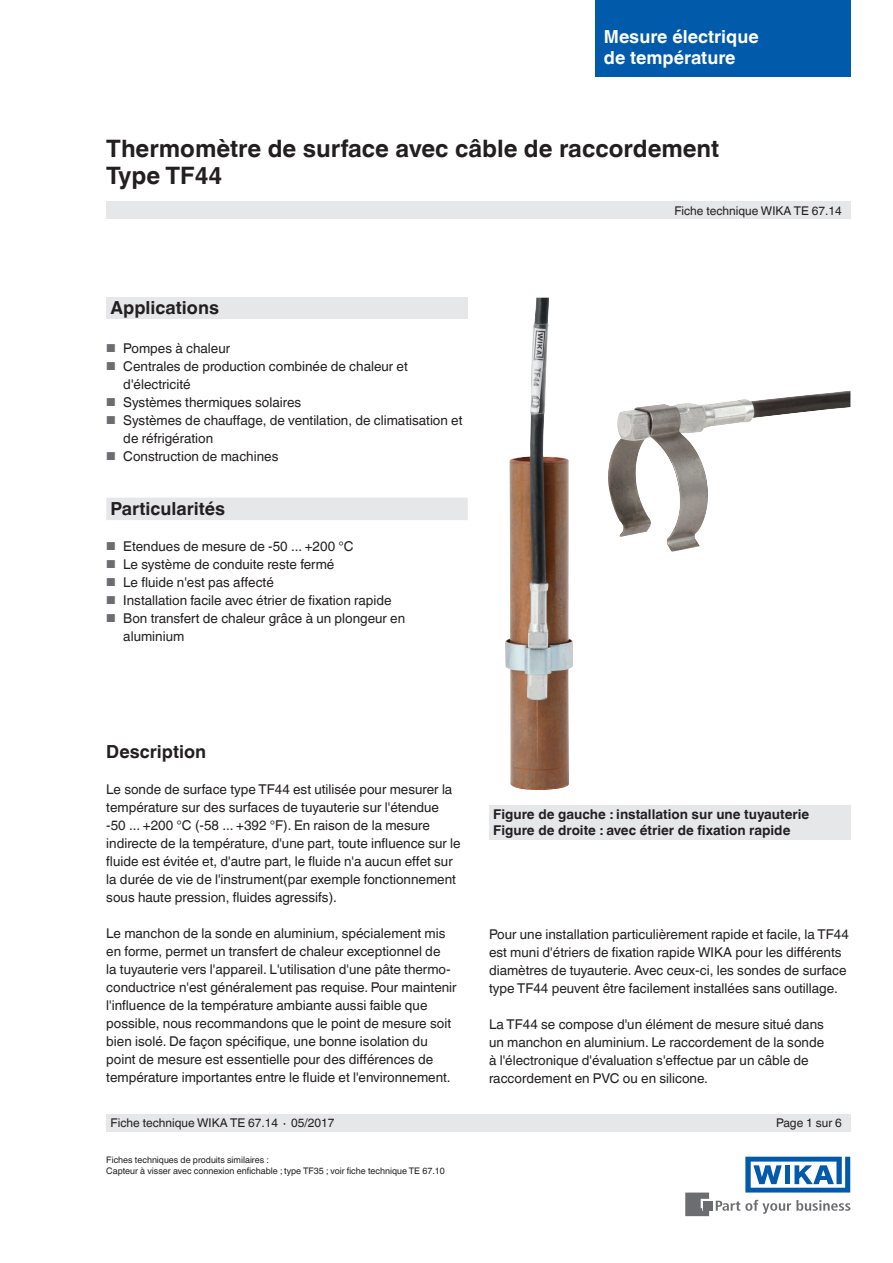
<style>
.page{position:relative;width:893px;height:1263px;background:#fff}
.page>*{position:absolute;margin:0;border:0;box-sizing:border-box;transform-origin:0 0}
.t1{font:700 24px/27px "Helvetica World";color:#231f20}
.t2{font:700 18px "Helvetica World";color:#231f20}
.t3{font:700 18px/21px "Helvetica World";color:#fff}
.t4{font:13.5px/18px "Helvetica World";color:#231f20}
.t5{font:700 13.5px/16.5px "Helvetica World";color:#231f20}
.t6{font:12px "Helvetica World";color:#231f20}
.t7{font:9px/10.5px "Helvetica World";color:#231f20}
.s1{font-size:11.55px;color:#6c6d70}
</style>
<div class="page">
<div style="left:106px;top:298px;width:362px;height:21px;background:#e6e7e9"></div>
<svg style="left:716px;top:1200px;width:134px;height:14px"></svg>
<div style="left:703px;top:1201px;width:9px;height:9px;background:#6c6d70"></div>
<svg style="left:685px;top:1192px;width:24px;height:24px"></svg>
<svg style="left:745px;top:1157px;width:105px;height:35px"></svg>
<div style="left:106px;top:202px;width:744px;height:17px;background:#e6e7e9"></div>
<div style="left:106px;top:1114px;width:744px;height:17px;background:#e6e7e9"></div>
<div style="left:595px;top:0;width:255px;height:77px;background:#015aaa"></div>
<div style="left:489px;top:805px;width:361px;height:34px;background:#e6e7e9"></div>
<div style="left:106px;top:498px;width:362px;height:22px;background:#e6e7e9"></div>
<img style="left:505px;top:298px;width:68px;height:492px">
<img style="left:608px;top:390px;width:242px;height:162px">
<h2 class="t3" style="left:604px;top:26px;width:156px">Mesure électrique de température</h2>
<h1 class="t1" style="left:106px;top:135px;width:614px">Thermomètre de surface avec câble de raccordement<br>Type TF44</h1>
<h2 class="t2" style="left:111px;top:297px;width:110px">Applications</h2>
<p class="t4" style="left:106px;top:339px;width:125px"><span class="s1">■</span> Pompes à chaleur</p>
<p class="t4" style="left:123px;top:357px;width:286px;text-indent:-17px"><span class="s1">■</span> Centrales de production combinée de chaleur et d'électricité</p>
<p class="t4" style="left:106px;top:393px;width:196px"><span class="s1">■</span> Systèmes thermiques solaires</p>
<p class="t4" style="left:123px;top:411px;width:341px;text-indent:-17px"><span class="s1">■</span> Systèmes de chauffage, de ventilation, de climatisation et de réfrigération</p>
<p class="t4" style="left:106px;top:447px;width:174px"><span class="s1">■</span> Construction de machines</p>
<h2 class="t2" style="left:111px;top:498px;width:116px">Particularités</h2>
<p class="t4" style="left:106px;top:537px;width:249px"><span class="s1">■</span> Etendues de mesure de -50 ... +200 °C</p>
<p class="t4" style="left:106px;top:555px;width:230px"><span class="s1">■</span> Le système de conduite reste fermé</p>
<p class="t4" style="left:106px;top:573px;width:169px"><span class="s1">■</span> Le fluide n'est pas affecté</p>
<p class="t4" style="left:106px;top:591px;width:287px"><span class="s1">■</span> Installation facile avec étrier de fixation rapide</p>
<p class="t4" style="left:123px;top:609px;width:283px;text-indent:-17px"><span class="s1">■</span> Bon transfert de chaleur grâce à un plongeur en aluminium</p>
<p class="t6" style="left:674px;top:204px;width:169px">Fiche technique WIKA TE 67.14</p>
<h2 class="t2" style="left:106px;top:742px;width:101px">Description</h2>
<p class="t4" style="left:106px;top:781px;width:356px">Le sonde de surface type TF44 est utilisée pour mesurer la température sur des surfaces de tuyauterie sur l'étendue -50 ... +200 °C (-58 ... +392 °F). En raison de la mesure indirecte de la température, d'une part, toute influence sur le fluide est évitée et, d'autre part, le fluide n'a aucun effet sur la durée de vie de l'instrument(par exemple fonctionnement sous haute pression, fluides agressifs).</p>
<p class="t4" style="left:106px;top:925px;width:352px">Le manchon de la sonde en aluminium, spécialement mis en forme, permet un transfert de chaleur exceptionnel de<br>la tuyauterie vers l'appareil. L'utilisation d'une pâte thermo&shy;conductrice n'est généralement pas requise. Pour maintenir l'influence de la température ambiante aussi faible que possible, nous recommandons que le point de mesure soit bien isolé. De façon spécifique, une bonne isolation du point de mesure est essentielle pour des différences de température importantes entre le fluide et l'environnement.</p>
<p class="t5" style="left:493px;top:806px;width:317px">Figure de gauche : installation sur une tuyauterie<br>Figure de droite : avec étrier de fixation rapide</p>
<p class="t4" style="left:489px;top:925px;width:361px">Pour une installation particulièrement rapide et facile, la TF44 est muni d'étriers de fixation rapide WIKA pour les différents diamètres de tuyauterie. Avec ceux-ci, les sondes de surface type TF44 peuvent être facilement installées sans outillage.</p>
<p class="t4" style="left:489px;top:1015px;width:337px">La TF44 se compose d'un élément de mesure situé dans un manchon en aluminium. Le raccordement de la sonde à l'électronique d'évaluation s'effectue par un câble de raccordement en PVC ou en silicone.</p>
<p class="t6" style="left:111px;top:1116px;width:225px">Fiche technique WIKA TE 67.14 ∙ 05/2017</p>
<p class="t6" style="left:776px;top:1116px;width:67px">Page 1 sur 6</p>
<p class="t7" style="left:106px;top:1155px;width:340px">Fiches techniques de produits similaires :<br>Capteur à visser avec connexion enfichable ; type TF35 ; voir fiche technique TE 67.10</p>
</div>
